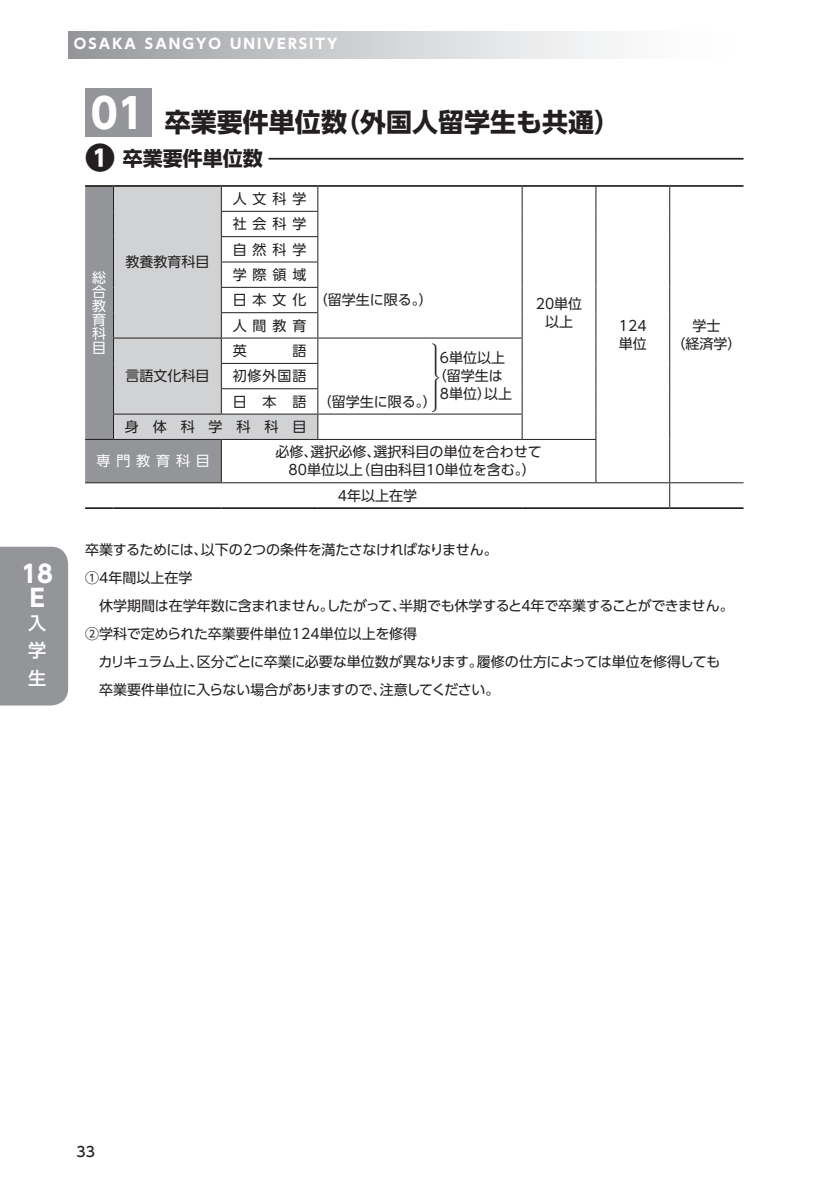
<style>
.page{position:relative;width:840px;height:1191px;background:#fff}
.page>*{position:absolute;margin:0;border:0;box-sizing:border-box;transform-origin:0 0}
.t1{font:700 26px "UD Shin Go Pr 6";color:#231f20}
.t2{font:26px "M Ma Variable A";color:#231f20;scale:.77 1}
.t3{font:700 24px/24px "UD Shin Go Pr 6";color:#fff;text-align:center}
.t4{font:700 20px "UD Shin Go Pr 6";color:#231f20}
.t5{font:500 18px/27.2px "UD Shin Go Pr 6";color:#fff;text-align:justify}
.t6{font:14px/28px "UD Shin Go Pr 6";color:#231f20;text-align:center}
.t7{font:14px/25.4px "UD Shin Go Pr 6";letter-spacing:.42em;color:#231f20}
.t8{font:700 14px "UD Shin Go Pr 6";letter-spacing:.15em;color:#fff}
.t9{font:14px/14px "UD Shin Go Pr 6";letter-spacing:.42em;color:#fff;text-align:justify}
.t10{font:14px "UD Shin Go Pr 6";letter-spacing:.995em;color:#231f20}
.t11{font:500 14px "UD Shin Go Pr 6";color:#231f20}
.s1{font-size:41px;color:#fff}
.s2{font-weight:800;font-size:30px}
</style>
<div class="page">
<div style="left:68px;top:31px;width:680px;height:28px;background:linear-gradient(to right,#9c9ea2,#fff)"></div>
<div style="left:0;top:547px;width:68px;height:158px;background:#939598"></div>
<hr style="left:85px;top:158px;width:658px;height:2px;background:#231f20">
<div style="left:85px;top:151px;width:183px;height:23px;background:#fff"></div>
<div style="left:85px;top:88px;width:67px;height:49px;background:#939598"></div>
<div style="left:85px;top:440px;width:136px;height:42px;background:#939598"></div>
<svg style="left:114px;top:187px;width:203px;height:252px;fill:#d1d2d4"></svg>
<hr style="left:221px;top:211px;width:97px;height:1px;background:#231f20">
<hr style="left:221px;top:236px;width:97px;height:1px;background:#231f20">
<hr style="left:221px;top:261px;width:97px;height:1px;background:#231f20">
<hr style="left:221px;top:287px;width:97px;height:1px;background:#231f20">
<hr style="left:221px;top:312px;width:97px;height:1px;background:#231f20">
<hr style="left:221px;top:338px;width:96px;height:1px;background:#231f20">
<hr style="left:317px;top:338px;width:120px;height:1px;background:#231f20">
<hr style="left:221px;top:363px;width:97px;height:1px;background:#231f20">
<hr style="left:221px;top:388px;width:97px;height:1px;background:#231f20">
<svg style="left:669px;top:187px;width:1px;height:252px"></svg>
<hr style="left:669px;top:439px;width:1px;height:43px;background:#231f20">
<hr style="left:595px;top:440px;width:1px;height:42px;background:#231f20">
<hr style="left:221px;top:414px;width:96px;height:1px;background:#231f20">
<hr style="left:221px;top:439px;width:96px;height:1px;background:#231f20">
<hr style="left:317px;top:414px;width:120px;height:1px;background:#231f20">
<hr style="left:317px;top:439px;width:120px;height:1px;background:#231f20">
<hr style="left:437px;top:439px;width:85px;height:1px;background:#231f20">
<hr style="left:113px;top:439px;width:108px;height:1px;background:#231f20">
<hr style="left:221px;top:440px;width:1px;height:42px;background:#231f20">
<hr style="left:113px;top:338px;width:108px;height:1px;background:#231f20">
<svg style="left:221px;top:187px;width:1px;height:227px"></svg>
<hr style="left:113px;top:414px;width:108px;height:1px;background:#231f20">
<svg style="left:317px;top:187px;width:1px;height:252px"></svg>
<hr style="left:437px;top:338px;width:85px;height:1px;background:#231f20">
<hr style="left:437px;top:414px;width:85px;height:1px;background:#231f20">
<svg style="left:85px;top:187px;width:29px;height:253px;background:#8f9193"></svg>
<hr style="left:85px;top:185px;width:28px;height:2px;background:#231f20">
<hr style="left:113px;top:185px;width:108px;height:2px;background:#231f20">
<hr style="left:221px;top:185px;width:96px;height:2px;background:#231f20">
<hr style="left:317px;top:185px;width:120px;height:2px;background:#231f20">
<hr style="left:437px;top:185px;width:85px;height:2px;background:#231f20">
<hr style="left:595px;top:185px;width:74px;height:2px;background:#231f20">
<hr style="left:669px;top:185px;width:74px;height:2px;background:#231f20">
<hr style="left:669px;top:507px;width:74px;height:2px;background:#231f20">
<hr style="left:669px;top:482px;width:74px;height:1px;background:#231f20">
<svg style="left:85px;top:482px;width:28px;height:1px"></svg>
<hr style="left:113px;top:482px;width:108px;height:1px;background:#231f20">
<hr style="left:221px;top:482px;width:96px;height:1px;background:#231f20">
<hr style="left:317px;top:482px;width:120px;height:1px;background:#231f20">
<hr style="left:437px;top:482px;width:85px;height:1px;background:#231f20">
<hr style="left:522px;top:482px;width:73px;height:1px;background:#231f20">
<hr style="left:595px;top:482px;width:74px;height:1px;background:#231f20">
<svg style="left:669px;top:483px;width:1px;height:24px"></svg>
<hr style="left:85px;top:507px;width:28px;height:2px;background:#231f20">
<hr style="left:113px;top:507px;width:108px;height:2px;background:#231f20">
<hr style="left:221px;top:507px;width:96px;height:2px;background:#231f20">
<hr style="left:317px;top:507px;width:120px;height:2px;background:#231f20">
<hr style="left:437px;top:507px;width:85px;height:2px;background:#231f20">
<hr style="left:522px;top:507px;width:73px;height:2px;background:#231f20">
<hr style="left:595px;top:507px;width:74px;height:2px;background:#231f20">
<hr style="left:522px;top:185px;width:73px;height:2px;background:#231f20">
<svg style="left:521px;top:187px;width:1px;height:252px"></svg>
<svg style="left:595px;top:187px;width:1px;height:252px"></svg>
<hr style="left:522px;top:439px;width:74px;height:1px;background:#231f20">
<h2 class="t3" style="left:21px;top:561px;width:33px">18<br>E</h2>
<p class="t5" style="left:28px;top:609px;width:19px">入学生</p>
<p class="t8" style="left:74px;top:33px;width:265px">OSAKA SANGYO UNIVERSITY</p>
<h1 class="t1" style="left:91px;top:100px;width:530px"><span class="s1">01</span> 卒業要件単位数（外国人留学生も共通）</h1>
<h3 class="t4" style="left:85px;top:142px;width:179px"><span class="s2">❶</span> 卒業要件単位数</h3>
<p class="t6" style="left:232px;top:184px;width:75px">人文科学</p>
<p class="t7" style="left:232px;top:211px;width:201px">社会科学<br>自然科学<br>学際領域<br>日本文化（留学生に限る。）人間教育</p>
<p class="t6" style="left:125px;top:248px;width:85px">教養教育科目</p>
<p class="t9" style="left:92px;top:270px;width:15px">総合教育科目</p>
<p class="t6" style="left:535px;top:294px;width:48px;line-height:18px">20単位以上</p>
<h1 class="t2" style="left:431px;top:361px;width:13px">4</h1>
<p class="t6" style="left:232px;top:336px;width:15px">英</p>
<p class="t6" style="left:292px;top:336px;width:15px">語</p>
<p class="t6" style="left:439px;top:344px;width:67px">6単位以上</p>
<p class="t6" style="left:432px;top:362px;width:71px">（留学生は</p>
<p class="t6" style="left:439px;top:380px;width:74px">8単位）以上</p>
<p class="t6" style="left:232px;top:362px;width:75px">初修外国語</p>
<p class="t6" style="left:232px;top:387px;width:206px">日 本 語 （留学生に限る。）</p>
<p class="t10" style="left:125px;top:415px;width:183px">身体科学科科目</p>
<p class="t9" style="left:96px;top:454px;width:115px">専門教育科目</p>
<p class="t6" style="left:275px;top:443px;width:267px;line-height:18px">必修、選択必修、選択科目の単位を合わせて<br>80単位以上（自由科目10単位を含む。）</p>
<p class="t6" style="left:337px;top:481px;width:81px">4年以上在学</p>
<p class="t6" style="left:125px;top:362px;width:85px">言語文化科目</p>
<p class="t6" style="left:618px;top:316px;width:29px;line-height:18px;text-align:left">124単位</p>
<p class="t6" style="left:671px;top:316px;width:71px;line-height:18px">学士<br>（経済学）</p>
<p class="t6" style="left:85px;top:535px;width:649px;text-align:left">卒業するためには、以下の2つの条件を満たさなければなりません。<br>①4年間以上在学<br>　休学期間は在学年数に含まれません。したがって、半期でも休学すると4年で卒業することができません。②学科で定められた卒業要件単位124単位以上を修得<br>　カリキュラム上、区分ごとに卒業に必要な単位数が異なります。履修の仕方によっては単位を修得しても　卒業要件単位に入らない場合がありますので、注意してください。</p>
<p class="t11" style="left:77px;top:1140px;width:20px">33</p>
</div>
